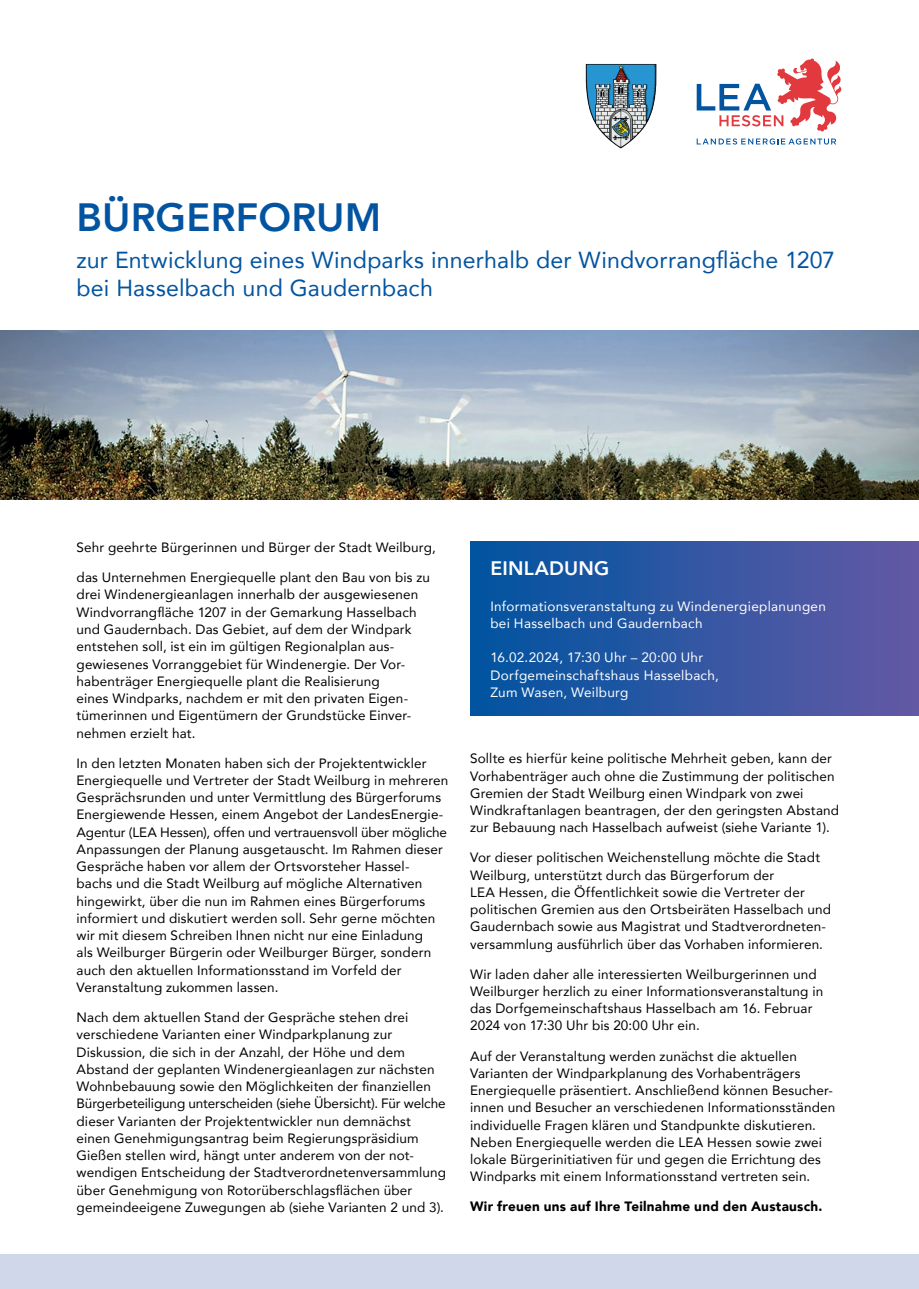
<style>
.page{position:relative;width:919px;height:1289px;background:#fff}
.page>*{position:absolute;margin:0;border:0;box-sizing:border-box;transform-origin:0 0}
.t1{font:800 39.3px "Avenir";letter-spacing:.005em;color:#0354a0}
.t2{font:23.1px/27.8px "Avenir";letter-spacing:.005em;color:#0354a0}
.t3{font:800 19.5px "Avenir";letter-spacing:.01em;color:#fff}
.t4{font:13.5px/17.2px "Avenir";letter-spacing:.01em;color:#000002}
.t5{font:13.5px/17.2px "Avenir";letter-spacing:.02em;color:#fff}
.t6{font:900 13.5px "Avenir";letter-spacing:.02em;color:#000002}
</style>
<div class="page">
<svg style="left:696px;top:138px;width:140px;height:7px"></svg>
<svg style="left:696px;top:59px;width:145px;height:72px"></svg>
<img style="left:585px;top:64px;width:71px;height:84px">
<img style="left:0;top:330px;width:918px;height:170px">
<div style="left:0;top:1254px;width:918px;height:34px;background:#d1d7eb"></div>
<div style="left:470px;top:542px;width:448px;height:173px;background:linear-gradient(to right,#0054a0,#6459a5)"></div>
<h1 class="t1" style="left:77px;top:186px;width:306px">BÜRGERFORUM</h1>
<h2 class="t2" style="left:77px;top:245px;width:760px">zur Entwicklung eines Windparks innerhalb der Windvorrangfläche 1207 bei Hasselbach und Gaudernbach</h2>
<p class="t4" style="left:77px;top:538px;width:361px">Sehr geehrte Bürgerinnen und Bürger der Stadt Weilburg,</p>
<p class="t4" style="left:77px;top:568px;width:355px">das Unternehmen Energiequelle plant den Bau von bis zu drei Windenergieanlagen innerhalb der ausgewiesenen Windvorrangfläche 1207 in der Gemarkung Hasselbach und Gaudernbach. Das Gebiet, auf dem der Windpark entstehen soll, ist ein im gültigen Regionalplan aus&shy;gewiesenes Vorranggebiet für Windenergie. Der Vor&shy;habenträger Energiequelle plant die Realisierung<br>eines Windparks, nachdem er mit den privaten Eigen&shy;tümerinnen und Eigentümern der Grundstücke Einver&shy;nehmen erzielt hat.</p>
<p class="t4" style="left:77px;top:754px;width:373px">In den letzten Monaten haben sich der Projektentwickler Energiequelle und Vertreter der Stadt Weilburg in mehreren Gesprächsrunden und unter Vermittlung des Bürgerforums Energiewende Hessen, einem Angebot der LandesEnergie-Agentur (LEA Hessen), offen und vertrauensvoll über mögliche Anpassungen der Planung ausgetauscht. Im Rahmen dieser Gespräche haben vor allem der Ortsvorsteher Hassel&shy;bachs und die Stadt Weilburg auf mögliche Alternativen hingewirkt, über die nun im Rahmen eines Bürgerforums informiert und diskutiert werden soll. Sehr gerne möchten wir mit diesem Schreiben Ihnen nicht nur eine Einladung<br>als Weilburger Bürgerin oder Weilburger Bürger, sondern auch den aktuellen Informationsstand im Vorfeld der Veranstaltung zukommen lassen.</p>
<p class="t4" style="left:77px;top:1008px;width:371px">Nach dem aktuellen Stand der Gespräche stehen drei verschiedene Varianten einer Windparkplanung zur Diskussion, die sich in der Anzahl, der Höhe und dem Abstand der geplanten Windenergieanlagen zur nächsten Wohnbebauung sowie den Möglichkeiten der finanziellen Bürgerbeteiligung unterscheiden (siehe Übersicht). Für welche dieser Varianten der Projektentwickler nun demnächst einen Genehmigungsantrag beim Regierungspräsidium Gießen stellen wird, hängt unter anderem von der not&shy;wendigen Entscheidung der Stadtverordnetenversammlung über Genehmigung von Rotorüberschlagsflächen über gemeindeeigene Zuwegungen ab (siehe Varianten 2 und 3).</p>
<h3 class="t3" style="left:490px;top:553px;width:120px">EINLADUNG</h3>
<p class="t5" style="left:490px;top:597px;width:337px">Informationsveranstaltung zu Windenergieplanungen bei Hasselbach und Gaudernbach</p>
<p class="t5" style="left:490px;top:648px;width:230px">16.02.2024, 17:30 Uhr – 20:00 Uhr<br>Dorfgemeinschaftshaus Hasselbach,<br>Zum Wasen, Weilburg</p>
<p class="t4" style="left:470px;top:749px;width:370px">Sollte es hierfür keine politische Mehrheit geben, kann der Vorhabenträger auch ohne die Zustimmung der politischen Gremien der Stadt Weilburg einen Windpark von zwei Windkraftanlagen beantragen, der den geringsten Abstand zur Bebauung nach Hasselbach aufweist (siehe Variante 1).</p>
<p class="t4" style="left:470px;top:848px;width:362px">Vor dieser politischen Weichenstellung möchte die Stadt Weilburg, unterstützt durch das Bürgerforum der<br>LEA Hessen, die Öffentlichkeit sowie die Vertreter der politischen Gremien aus den Ortsbeiräten Hasselbach und Gaudernbach sowie aus Magistrat und Stadtverordneten&shy;versammlung ausführlich über das Vorhaben informieren.</p>
<p class="t4" style="left:470px;top:965px;width:354px">Wir laden daher alle interessierten Weilburgerinnen und Weilburger herzlich zu einer Informationsveranstaltung in das Dorfgemeinschaftshaus Hasselbach am 16. Februar 2024 von 17:30 Uhr bis 20:00 Uhr ein.</p>
<p class="t4" style="left:470px;top:1046px;width:366px">Auf der Veranstaltung werden zunächst die aktuellen Varianten der Windparkplanung des Vorhabenträgers Energiequelle präsentiert. Anschließend können Besucher&shy;innen und Besucher an verschiedenen Informationsständen individuelle Fragen klären und Standpunkte diskutieren.<br>Neben Energiequelle werden die LEA Hessen sowie zwei lokale Bürgerinitiativen für und gegen die Errichtung des Windparks mit einem Informationsstand vertreten sein.</p>
<p class="t6" style="left:470px;top:1194px;width:354px">Wir freuen uns auf Ihre Teilnahme und den Austausch.</p>
</div>
